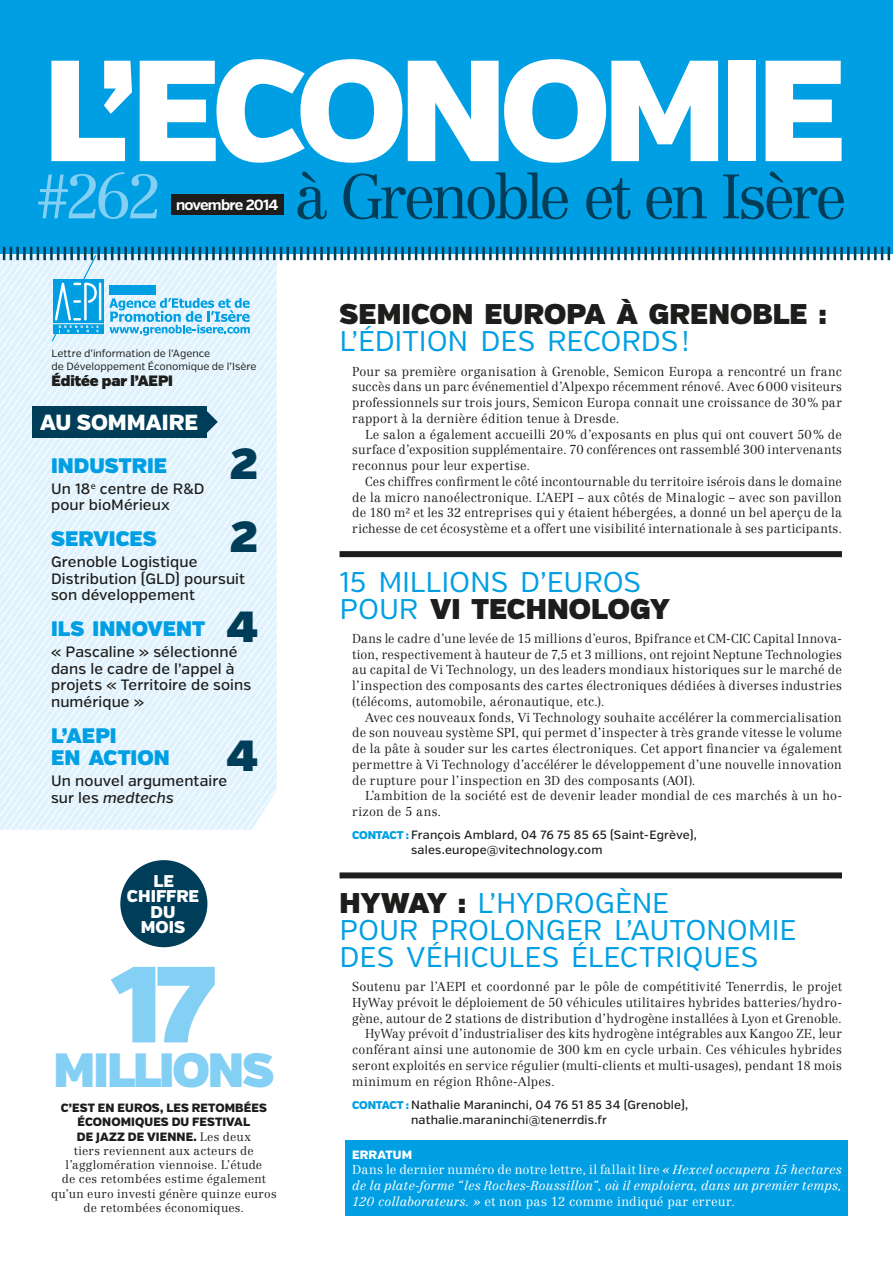
<style>
.page{position:relative;width:893px;height:1263px;background:#fff}
.page>*{position:absolute;margin:0;border:0;box-sizing:border-box;transform-origin:0 0}
.t1{font:900 143.4px "Verb";letter-spacing:-.055em;color:#fff}
.t2{font:108px "Verb Ultra";color:#84d0f5}
.t3{font:300 61.5px "Centennial";letter-spacing:-.065em;color:#003d58}
.t4{font:300 61.5px "Centennial";color:#84d0f5}
.t5{font:48px "Verb Ultra";letter-spacing:-.04em;color:#84d0f5}
.t6{font:43.5px "Verb Ultra";color:#003d58}
.t7{font:28.5px/27px "Verb";letter-spacing:-.005em;color:#009fe3}
.t8{font:28.5px "Verb Ultra";color:#1d1d1b}
.t9{font:900 21.9px "Verb";color:#fff}
.t10{font:21px/22.5px "Verb Ultra";letter-spacing:.005em;color:#009fe3}
.t11{font:900 16.95px/15.3px "Verb";letter-spacing:.005em;color:#fff;text-align:center}
.t12{font:500 15px/16.5px "Verb";letter-spacing:.01em;color:#1d1d1b}
.t13{font:15px "Verb Ultra";letter-spacing:-.01em;color:#1d1d1b}
.t14{font:italic 500 15px "Verb";letter-spacing:.005em;color:#1d1d1b}
.t15{font:700 14.7px "Verb";letter-spacing:-.055em;color:#fff}
.t16{font:300 12.75px/15.8px "Centennial";letter-spacing:.015em;color:#1d1d1b;text-align:justify}
.t17{font:300 12.75px/15.8px "Centennial";letter-spacing:.015em;color:#1d1d1b;text-align:justify;scale:.96 1}
.t18{font:italic 300 12.75px/15.8px "Centennial";letter-spacing:.01em;color:#fff;text-align:justify}
.t19{font:500 12px/15px "Verb";letter-spacing:.015em;color:#1d1d1b}
.t20{font:300 12px/14.2px "Centennial";letter-spacing:.025em;color:#1d1d1b;text-align:center}
.t21{font:900 12px/14.2px "Verb";letter-spacing:.005em;color:#1d1d1b;text-align:center}
.t22{font:900 12px "Verb";letter-spacing:.01em;color:#fff}
.t23{font:10.5px/12.8px "Verb";color:#1d1d1b}
.s1{font-style:normal}
.s2{font-family:"Centennial";font-weight:300}
.s3{font-family:"Verb";color:#009fe3}
.s4{font-weight:900;font-size:11.25px;color:#009fe3}
.s5{font-family:"Verb Ultra";color:#1d1d1b}
</style>
<div class="page">
<div style="left:345px;top:1140px;width:503px;height:75px;background:#009fe3"></div>
<svg style="left:0;top:342px;width:277px;height:488px"></svg>
<div style="left:0;top:0;width:893px;height:253px;background:#009fe3"></div>
<div style="left:340px;top:551px;width:502px;height:6px;background:#1d1d1b"></div>
<div style="left:340px;top:872px;width:502px;height:6px;background:#1d1d1b"></div>
<div style="left:171px;top:194px;width:112px;height:21px;background:#1d1d1b"></div>
<div style="left:120px;top:860px;width:87px;height:87px;background:#003d58;border-radius:50%"></div>
<svg style="left:0;top:247px;width:893px;height:95px"></svg>
<hr style="left:53px;top:323px;width:50px;height:1px;background:#fff">
<svg style="left:206px;top:410px;width:12px;height:24px"></svg>
<div style="left:32px;top:406px;width:174px;height:32px;background:#003d58"></div>
<h1 class="t1" style="left:43px;top:23px;width:805px">L’ECONOMIE</h1>
<h3 class="t4" style="left:35px;top:160px;width:129px">#262</h3>
<h3 class="t3" style="left:294px;top:160px;width:554px">à Grenoble et en Isère</h3>
<p class="t15" style="left:176px;top:196px;width:104px">novembre 2014</p>
<p class="t23" style="left:52px;top:347px;width:206px">Lettre d’information de l’Agence<br>de Développement Économique de l’Isère</p>
<p class="t13" style="left:52px;top:372px;width:123px">Éditée par l’AEPI</p>
<h3 class="t9" style="left:40px;top:408px;width:159px">AU SOMMAIRE</h3>
<h3 class="t10" style="left:51px;top:455px;width:118px">INDUSTRIE</h3>
<h3 class="t6" style="left:230px;top:437px;width:29px">2</h3>
<p class="t12" style="left:51px;top:480px;width:155px">Un 18<sup>e</sup> centre de R&amp;D pour bioMérieux</p>
<h3 class="t10" style="left:51px;top:528px;width:107px">SERVICES</h3>
<h3 class="t6" style="left:230px;top:510px;width:29px">2</h3>
<p class="t12" style="left:51px;top:554px;width:196px">Grenoble Logistique<br>Distribution (GLD) poursuit son développement</p>
<h3 class="t10" style="left:51px;top:618px;width:156px">ILS INNOVENT</h3>
<p class="t12" style="left:51px;top:644px;width:188px">« Pascaline » sélectionné</p>
<h3 class="t6" style="left:227px;top:600px;width:33px">4</h3>
<p class="t12" style="left:51px;top:660px;width:202px">dans le cadre de l’appel à projets « Territoire de soins numérique »</p>
<h3 class="t10" style="left:51px;top:725px;width:120px">L’AEPI<br>EN ACTION</h3>
<p class="t12" style="left:51px;top:773px;width:178px">Un nouvel argumentaire</p>
<h3 class="t6" style="left:227px;top:729px;width:33px">4</h3>
<p class="t14" style="left:51px;top:788px;width:124px"><span class="s1">sur les</span> medtechs</p>
<h3 class="t11" style="left:127px;top:874px;width:74px">LE<br>CHIFFRE<br>DU<br>MOIS</h3>
<h2 class="t2" style="left:112px;top:938px;width:105px">17</h2>
<h3 class="t5" style="left:54px;top:1041px;width:222px">MILLIONS</h3>
<p class="t21" style="left:61px;top:1101px;width:208px">C’EST EN EUROS, LES RETOMBÉES<br>ÉCONOMIQUES DU FESTIVAL<br>DE JAZZ DE VIENNE. <span class="s2">Les deux</span></p>
<p class="t20" style="left:51px;top:1143px;width:227px">tiers reviennent aux acteurs de l’agglomération viennoise. L’étude<br>de ces retombées estime également qu’un euro investi génère quinze euros de retombées économiques.</p>
<h3 class="t8" style="left:340px;top:297px;width:489px">SEMICON EUROPA À GRENOBLE :</h3>
<h3 class="t7" style="left:340px;top:328px;width:351px">L’ÉDITION DES RECORDS!</h3>
<p class="t16" style="left:352px;top:363px;width:491px">Pour sa première organisation à Grenoble, Semicon Europa a rencontré un franc succès dans un parc événementiel d’Alpexpo récemment rénové. Avec 6000 visiteurs professionnels sur trois jours, Semicon Europa connait une croissance de 30% par rapport à la dernière édition tenue à Dresde.</p>
<p class="t16" style="left:352px;top:426px;width:491px;text-indent:13px">Le salon a également accueilli 20% d’exposants en plus qui ont couvert 50% de surface d’exposition supplémentaire. 70 conférences ont rassemblé 300 intervenants reconnus pour leur expertise.</p>
<p class="t17" style="left:352px;top:473px;width:512px;text-indent:13px">Ces chiffres confirment le côté incontournable du territoire isérois dans le domaine de la micro nanoélectronique. L’AEPI – aux côtés de Minalogic – avec son pavillon de 180 m² et les 32 entreprises qui y étaient hébergées, a donné un bel aperçu de la richesse de cet écosystème et a offert une visibilité internationale à ses participants.</p>
<h3 class="t7" style="left:340px;top:569px;width:303px">15 MILLIONS D’EUROS</h3>
<h3 class="t8" style="left:340px;top:591px;width:332px"><span class="s3">POUR</span> VI TECHNOLOGY</h3>
<p class="t16" style="left:352px;top:630px;width:491px">Dans le cadre d’une levée de 15 millions d’euros, Bpifrance et CM-CIC Capital Innova&shy;tion, respectivement à hauteur de 7,5 et 3 millions, ont rejoint Neptune Technologies au capital de Vi Technology, un des leaders mondiaux historiques sur le marché de l’inspection des composants des cartes électroniques dédiées à diverses industries (télécoms, automobile, aéronautique, etc.).</p>
<p class="t16" style="left:352px;top:709px;width:491px;text-indent:13px">Avec ces nouveaux fonds, Vi Technology souhaite accélérer la commercialisation de son nouveau système SPI, qui permet d’inspecter à très grande vitesse le volume de la pâte à souder sur les cartes électroniques. Cet apport financier va également permettre à Vi Technology d’accélérer le développement d’une nouvelle innovation de rupture pour l’inspection en 3D des composants (AOI).</p>
<p class="t16" style="left:352px;top:788px;width:491px;text-indent:13px">L’ambition de la société est de devenir leader mondial de ces marchés à un ho&shy;rizon de 5 ans.</p>
<p class="t19" style="left:411px;top:828px;width:287px;text-indent:-59px"><span class="s4">CONTACT :</span> François Amblard, 04 76 75 85 65 (Saint-Egrève), sales.europe@vitechnology.com</p>
<h3 class="t7" style="left:340px;top:890px;width:458px"><span class="s5">HYWAY :</span> L’HYDROGÈNE<br>POUR PROLONGER L’AUTONOMIE<br>DES VÉHICULES ÉLECTRIQUES</h3>
<p class="t16" style="left:352px;top:979px;width:491px">Soutenu par l’AEPI et coordonné par le pôle de compétitivité Tenerrdis, le projet</p>
<p class="t16" style="left:352px;top:994px;width:491px">HyWay prévoit le déploiement de 50 véhicules utilitaires hybrides batteries/hydro-</p>
<p class="t16" style="left:352px;top:1010px;width:491px">gène, autour de 2 stations de distribution d’hydrogène installées à Lyon et Grenoble.</p>
<p class="t16" style="left:365px;top:1026px;width:478px">HyWay prévoit d’industrialiser des kits hydrogène intégrables aux Kangoo ZE, leur</p>
<p class="t16" style="left:352px;top:1042px;width:491px">conférant ainsi une autonomie de 300 km en cycle urbain. Ces véhicules hybrides</p>
<p class="t16" style="left:352px;top:1057px;width:491px">seront exploités en service régulier (multi-clients et multi-usages), pendant 18 mois</p>
<p class="t16" style="left:352px;top:1073px;width:204px">minimum en région Rhône-Alpes.</p>
<p class="t19" style="left:411px;top:1097px;width:279px;text-indent:-59px"><span class="s4">CONTACT :</span> Nathalie Maraninchi, 04 76 51 85 34 (Grenoble), nathalie.maraninchi@tenerrdis.fr</p>
<p class="t22" style="left:352px;top:1147px;width:61px">ERRATUM</p>
<p class="t18" style="left:352px;top:1162px;width:491px"><span class="s1">Dans le dernier numéro de notre lettre, il fallait lire</span> « Hexcel occupera 15 hectares de la plate-forme “les Roches-Roussillon”, où il emploiera, dans un premier temps, 120 collaborateurs. » <span class="s1">et non pas 12 comme indiqué par erreur.</span></p>
</div>
